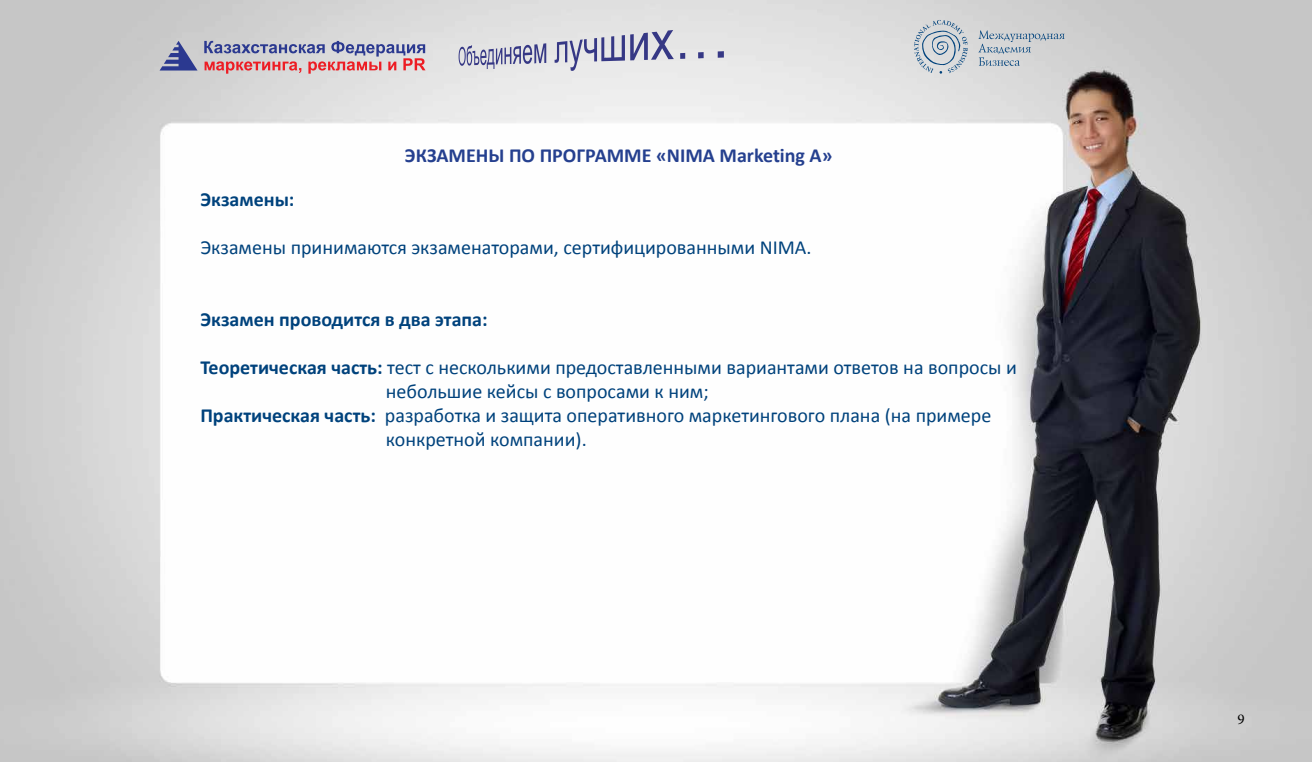
<style>
.page{position:relative;width:1312px;height:762px;background:#fff}
.page>*{position:absolute;margin:0;border:0;box-sizing:border-box;transform-origin:0 0}
.t1{font:20px "Calibri";color:#00427c}
.t2{font:700 20px "Calibri";color:#00427c}
.t3{font:700 20px "Calibri";color:#25408f}
.t4{font:15px "Minion Pro";color:#000}
.s1{font-weight:700}
</style>
<div class="page">
<img style="left:0;top:0;width:1311px;height:762px">
<svg style="left:159px;top:41px;width:38px;height:30px"></svg>
<svg style="left:204px;top:41px;width:221px;height:33px;background:#c0a5b4"></svg>
<svg style="left:458px;top:30px;width:265px;height:41px;background:#c6c7d4"></svg>
<svg style="left:978px;top:30px;width:86px;height:36px;background:#bec4cb"></svg>
<svg style="left:913px;top:20px;width:54px;height:54px;background:#bdc6ce"></svg>
<p class="t3" style="left:405px;top:142px;width:429px">ЭКЗАМЕНЫ ПО ПРОГРАММЕ «NIMА Marketing A»</p>
<p class="t2" style="left:200px;top:186px;width:96px">Экзамены:</p>
<p class="t1" style="left:200px;top:234px;width:612px">Экзамены принимаются экзаменаторами, сертифицированными NIMA.</p>
<p class="t2" style="left:200px;top:306px;width:289px">Экзамен проводится в два этапа:</p>
<p class="t1" style="left:200px;top:354px;width:817px"><span class="s1">Теоретическая часть:</span> тест с несколькими предоставленными вариантами ответов на вопросы и</p>
<p class="t1" style="left:386px;top:378px;width:324px">небольшие кейсы с вопросами к ним;</p>
<p class="t1" style="left:200px;top:402px;width:792px"><span class="s1">Практическая часть:</span> разработка и защита оперативного маркетингового плана (на примере</p>
<p class="t1" style="left:386px;top:426px;width:202px">конкретной компании).</p>
<p class="t4" style="left:1237px;top:709px;width:9px">9</p>
</div>
